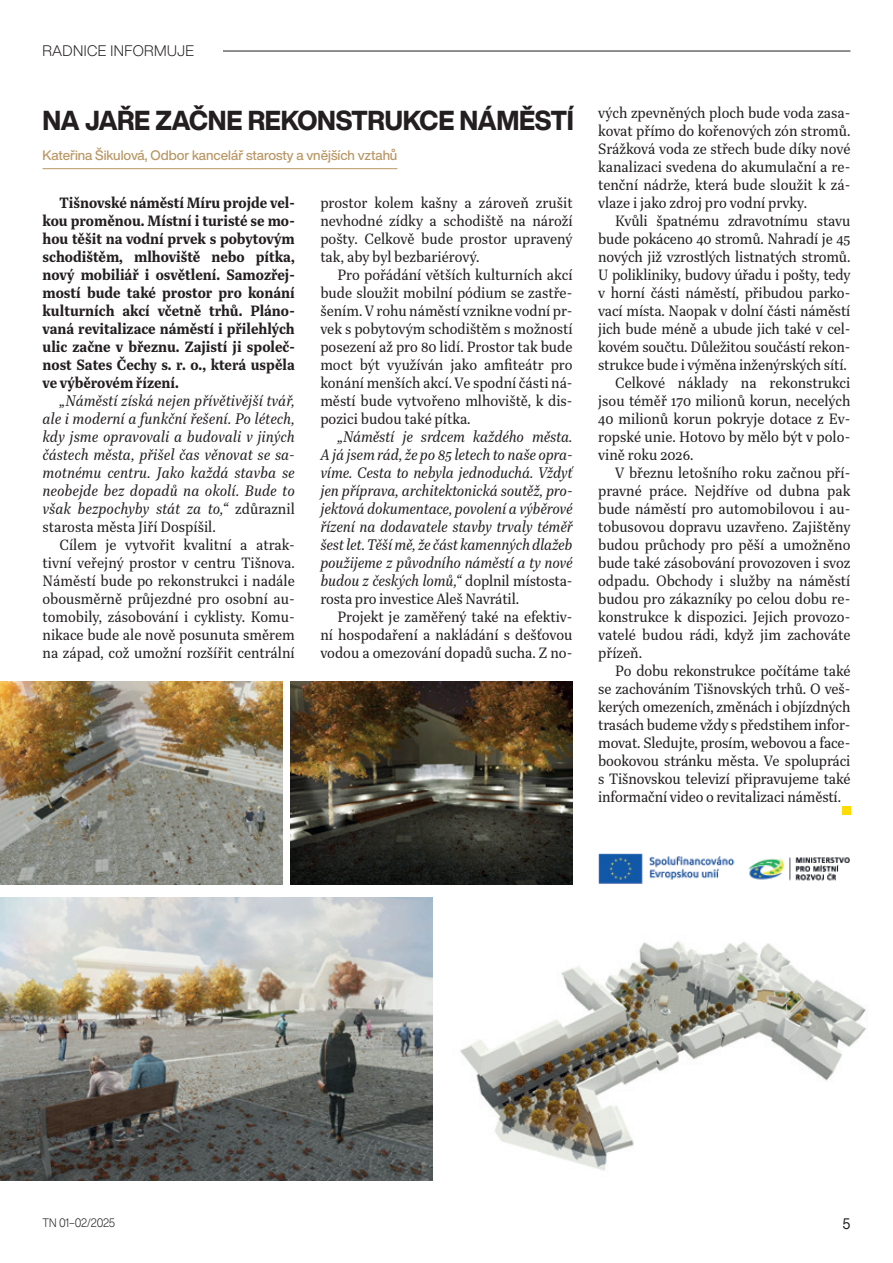
<style>
.page{position:relative;width:893px;height:1263px;background:#fff}
.page>*{position:absolute;margin:0;border:0;box-sizing:border-box;transform-origin:0 0}
.nadpis1{font:800 27px "Helvetica Now Display";letter-spacing:-.01em;color:#231f20;scale:.95 1}
.text_normal_TN{font:italic 15.75px/18px "Quinn Text";letter-spacing:-.01em;color:#231f20;text-align:justify;scale:.92 1}
.text_normal_TN-2{font:15.45px/18px "Quinn Text";color:#231f20;text-align:justify;scale:.92 1}
.text_normal_TN-3{font:700 15.45px/18px "Quinn Text";color:#231f20;text-align:justify;scale:.92 1}
.rubrika_hlavička_levá{font:300 15px "Helvetica Now Display";letter-spacing:.03em;color:#231f20}
.t1{font:15px "Helvetica Now Display";color:#231f20;scale:.92 1}
.autor_textu{font:500 13.5px "Helvetica Now Display";color:#b99764}
.t2{font:300 12px "Helvetica Now Display";letter-spacing:-.025em;color:#231f20;scale:.92 1}
.s1{font-style:normal;font-size:15.45px}
</style>
<div class="page">
<hr style="left:43px;top:51px;width:807px;height:1px;background:#231f20">
<div style="left:43px;top:43px;width:180px;height:18px;background:#fff"></div>
<hr style="left:43px;top:168px;width:354px;height:1px;background:#b99764">
<img style="left:0;top:897px;width:432px;height:283px">
<img style="left:460px;top:941px;width:406px;height:230px">
<img style="left:0;top:682px;width:282px;height:202px">
<img style="left:290px;top:682px;width:282px;height:202px">
<img style="left:598px;top:854px;width:252px;height:30px">
<div style="left:842px;top:807px;width:8px;height:8px;background:#ffdc01"></div>
<p class="rubrika_hlavička_levá" style="left:43px;top:40px;width:153px">RADNICE INFORMUJE</p>
<p class="nadpis1" style="left:43px;top:102px;width:561px">NA JAŘE ZAČNE REKONSTRUKCE NÁMĚSTÍ</p>
<p class="autor_textu" style="left:43px;top:146px;width:356px">Kateřina Šikulová, Odbor kancelář starosty a vnějších vztahů</p>
<p class="text_normal_TN-3" style="left:43px;top:193px;width:276px;text-indent:17px">Tišnovské náměstí Míru projde vel&shy;kou proměnou. Místní i turisté se mo&shy;hou těšit na vodní prvek s pobytovým schodištěm, mlhoviště nebo pítka, nový mobiliář i osvětlení. Samozřej&shy;mostí bude také prostor pro konání kulturních akcí včetně trhů. Pláno&shy;vaná revitalizace náměstí i přilehlých ulic začne v březnu. Zajistí ji společ&shy;nost Sates Čechy s. r. o., která uspěla ve výběrovém řízení.</p>
<p class="text_normal_TN" style="left:43px;top:391px;width:276px;text-indent:17px">„Náměstí získá nejen přívětivější tvář, ale i moderní a funkční řešení. Po létech, kdy jsme opravovali a budovali v jiných částech města, přišel čas věnovat se sa&shy;motnému centru. Jako každá stavba se neobejde bez dopadů na okolí. Bude to však bezpochyby stát za to,“ <span class="s1">zdůraznil</span></p>
<p class="text_normal_TN-2" style="left:43px;top:517px;width:190px">starosta města Jiří Dospíšil.</p>
<p class="text_normal_TN-2" style="left:43px;top:535px;width:276px;text-indent:17px">Cílem je vytvořit kvalitní a atrak&shy;tivní veřejný prostor v centru Tišnova.<br>Náměstí bude po rekonstrukci i nadále obousměrně průjezdné pro osobní au&shy;tomobily, zásobování i cyklisty. Komu&shy;nikace bude ale nově posunuta směrem na západ, což umožní rozšířit centrální</p>
<p class="text_normal_TN-2" style="left:320px;top:193px;width:276px">prostor kolem kašny a zároveň zrušit nevhodné zídky a schodiště na nároží pošty. Celkově bude prostor upravený tak, aby byl bezbariérový.</p>
<p class="text_normal_TN-2" style="left:320px;top:265px;width:276px;text-indent:17px">Pro pořádání větších kulturních akcí bude sloužit mobilní pódium se zastře&shy;šením. V rohu náměstí vznikne vodní pr&shy;vek s pobytovým schodištěm s možností posezení až pro 80 lidí. Prostor tak bude moct být využíván jako amfiteátr pro konání menších akcí. Ve spodní části ná&shy;městí bude vytvořeno mlhoviště, k dis&shy;pozici budou také pítka.</p>
<p class="text_normal_TN" style="left:320px;top:427px;width:276px;text-indent:17px">„Náměstí je srdcem každého města.<br>A já jsem rád, že po 85 letech to naše opra&shy;víme. Cesta to nebyla jednoduchá. Vždyť jen příprava, architektonická soutěž, pro&shy;jektová dokumentace, povolení a výběrové řízení na dodavatele stavby trvaly téměř šest let. Těší mě, že část kamenných dlažeb použijeme z původního náměstí a ty nové budou z českých lomů,“ <span class="s1">doplnil místosta-</span></p>
<p class="text_normal_TN-2" style="left:320px;top:589px;width:217px">rosta pro investice Aleš Navrátil.</p>
<p class="text_normal_TN-2" style="left:320px;top:607px;width:276px;text-indent:17px">Projekt je zaměřený také na efektiv&shy;ní hospodaření a nakládání s dešťovou vodou a omezování dopadů sucha. Z no-</p>
<p class="text_normal_TN-2" style="left:598px;top:104px;width:276px">vých zpevněných ploch bude voda zasa&shy;kovat přímo do kořenových zón stromů.<br>Srážková voda ze střech bude díky nové kanalizaci svedena do akumulační a re&shy;tenční nádrže, která bude sloužit k zá&shy;vlaze i jako zdroj pro vodní prvky.</p>
<p class="text_normal_TN-2" style="left:598px;top:212px;width:276px;text-indent:17px">Kvůli špatnému zdravotnímu stavu bude pokáceno 40 stromů. Nahradí je 45 nových již vzrostlých listnatých stromů.<br>U polikliniky, budovy úřadu i pošty, tedy v horní části náměstí, přibudou parko&shy;vací místa. Naopak v dolní části náměstí jich bude méně a ubude jich také v cel&shy;kovém součtu. Důležitou součástí rekon&shy;strukce bude i výměna inženýrských sítí.</p>
<p class="text_normal_TN-2" style="left:598px;top:374px;width:276px;text-indent:17px">Celkové náklady na rekonstrukci jsou téměř 170 milionů korun, necelých 40 milionů korun pokryje dotace z Ev&shy;ropské unie. Hotovo by mělo být v polo&shy;vině roku 2026.</p>
<p class="text_normal_TN-2" style="left:598px;top:464px;width:276px;text-indent:17px">V březnu letošního roku začnou pří&shy;pravné práce. Nejdříve od dubna pak bude náměstí pro automobilovou i au&shy;tobusovou dopravu uzavřeno. Zajištěny budou průchody pro pěší a umožněno bude také zásobování provozoven i svoz odpadu. Obchody i služby na náměstí budou pro zákazníky po celou dobu re&shy;konstrukce k dispozici. Jejich provozo&shy;vatelé budou rádi, když jim zachováte přízeň.</p>
<p class="text_normal_TN-2" style="left:598px;top:662px;width:276px;text-indent:17px">Po dobu rekonstrukce počítáme také se zachováním Tišnovských trhů. O veš&shy;kerých omezeních, změnách i objízdných trasách budeme vždy s předstihem infor&shy;movat. Sledujte, prosím, webovou a face&shy;bookovou stránku města. Ve spolupráci s Tišnovskou televizí připravujeme také informační video o revitalizaci náměstí.</p>
<p class="t2" style="left:43px;top:1214px;width:80px">TN 01–02/2025</p>
<p class="t1" style="left:842px;top:1214px;width:10px">5</p>
</div>
